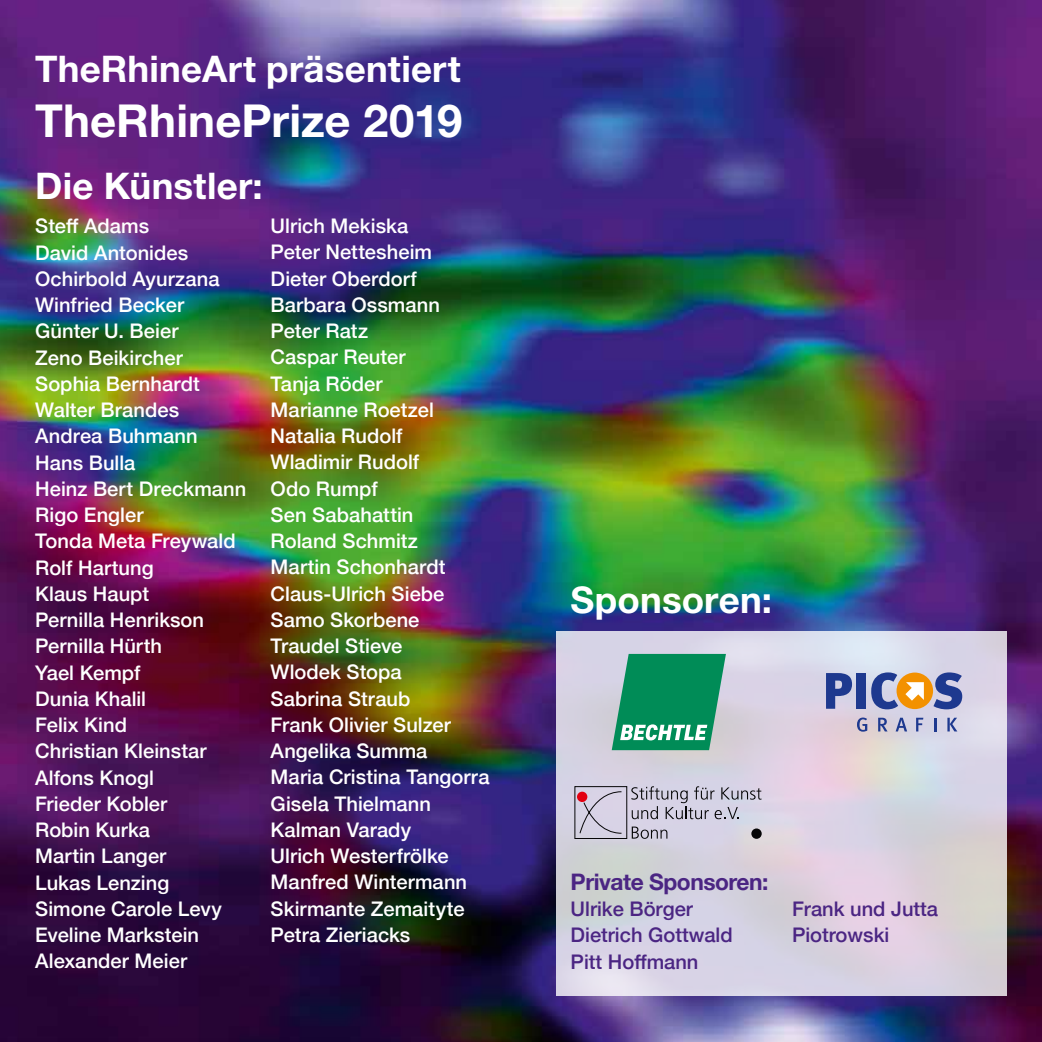
<style>
.page{position:relative;width:1042px;height:1042px;background:#fff}
.page>*{position:absolute;margin:0;border:0;box-sizing:border-box;transform-origin:0 0}
.t1{font:700 45.5px "Helvetica Neue LT Std";color:#fff}
.t2{font:700 36.75px "Helvetica Neue LT Std";letter-spacing:.005em;color:#fff}
.t3{font:700 22.75px "Helvetica Neue";letter-spacing:-.02em;color:#4b2583}
.t4{font:500 20.12px/26.2px "Helvetica Neue";color:#fff}
.t5{font:500 20.12px/26.2px "Helvetica Neue";color:#4b2583}
</style>
<div class="page">
<img style="left:0;top:0;width:1042px;height:1042px">
<svg style="left:556px;top:631px;width:451px;height:365px;background:#d8d3e0"></svg>
<div style="left:896px;top:672px;width:37px;height:37px;background:#f39100;border-radius:50%"></div>
<svg style="left:905px;top:682px;width:19px;height:18px"></svg>
<svg style="left:857px;top:717px;width:10px;height:14px"></svg>
<svg style="left:878px;top:718px;width:9px;height:13px"></svg>
<svg style="left:895px;top:718px;width:12px;height:13px"></svg>
<svg style="left:916px;top:718px;width:7px;height:13px"></svg>
<svg style="left:934px;top:718px;width:2px;height:13px"></svg>
<svg style="left:947px;top:718px;width:10px;height:13px"></svg>
<svg style="left:826px;top:673px;width:26px;height:36px"></svg>
<div style="left:856px;top:673px;width:10px;height:36px;background:#1e398f"></div>
<svg style="left:871px;top:672px;width:27px;height:37px"></svg>
<svg style="left:933px;top:672px;width:29px;height:37px"></svg>
<svg style="left:612px;top:654px;width:114px;height:96px;background:#319e76"></svg>
<svg style="left:574px;top:786px;width:187px;height:53px;background:#beb9ca"></svg>
<h2 class="t2" style="left:35px;top:46px;width:427px">TheRhineArt präsentiert</h2>
<h1 class="t1" style="left:35px;top:92px;width:429px">TheRhinePrize 2019</h1>
<h2 class="t2" style="left:35px;top:163px;width:229px">Die Künstler:</h2>
<p class="t4" style="left:35px;top:211px;width:213px">Steff Adams<br>David Antonides<br>Ochirbold Ayurzana<br>Winfried Becker<br>Günter U. Beier<br>Zeno Beikircher<br>Sophia Bernhardt<br>Walter Brandes<br>Andrea Buhmann<br>Hans Bulla<br>Heinz Bert Dreckmann<br>Rigo Engler<br>Tonda Meta Freywald<br>Rolf Hartung<br>Klaus Haupt<br>Pernilla Henrikson<br>Pernilla Hürth<br>Yael Kempf<br>Dunia Khalil<br>Felix Kind<br>Christian Kleinstar<br>Alfons Knogl<br>Frieder Kobler<br>Robin Kurka<br>Martin Langer<br>Lukas Lenzing<br>Simone Carole Levy<br>Eveline Markstein<br>Alexander Meier</p>
<p class="t4" style="left:271px;top:211px;width:220px">Ulrich Mekiska<br>Peter Nettesheim<br>Dieter Oberdorf<br>Barbara Ossmann<br>Peter Ratz<br>Caspar Reuter<br>Tanja Röder<br>Marianne Roetzel<br>Natalia Rudolf<br>Wladimir Rudolf<br>Odo Rumpf<br>Sen Sabahattin<br>Roland Schmitz<br>Martin Schonhardt<br>Claus-Ulrich Siebe<br>Samo Skorbene<br>Traudel Stieve<br>Wlodek Stopa<br>Sabrina Straub<br>Frank Olivier Sulzer<br>Angelika Summa<br>Maria Cristina Tangorra<br>Gisela Thielmann<br>Kalman Varady<br>Ulrich Westerfrölke<br>Manfred Wintermann<br>Skirmante Zemaityte<br>Petra Zieriacks</p>
<h2 class="t2" style="left:570px;top:577px;width:203px">Sponsoren:</h2>
<p class="t3" style="left:570px;top:864px;width:199px">Private Sponsoren:</p>
<p class="t5" style="left:570px;top:894px;width:164px">Ulrike Börger<br>Dietrich Gottwald<br>Pitt Hoffmann</p>
<p class="t5" style="left:792px;top:894px;width:148px">Frank und Jutta<br>Piotrowski</p>
</div>
